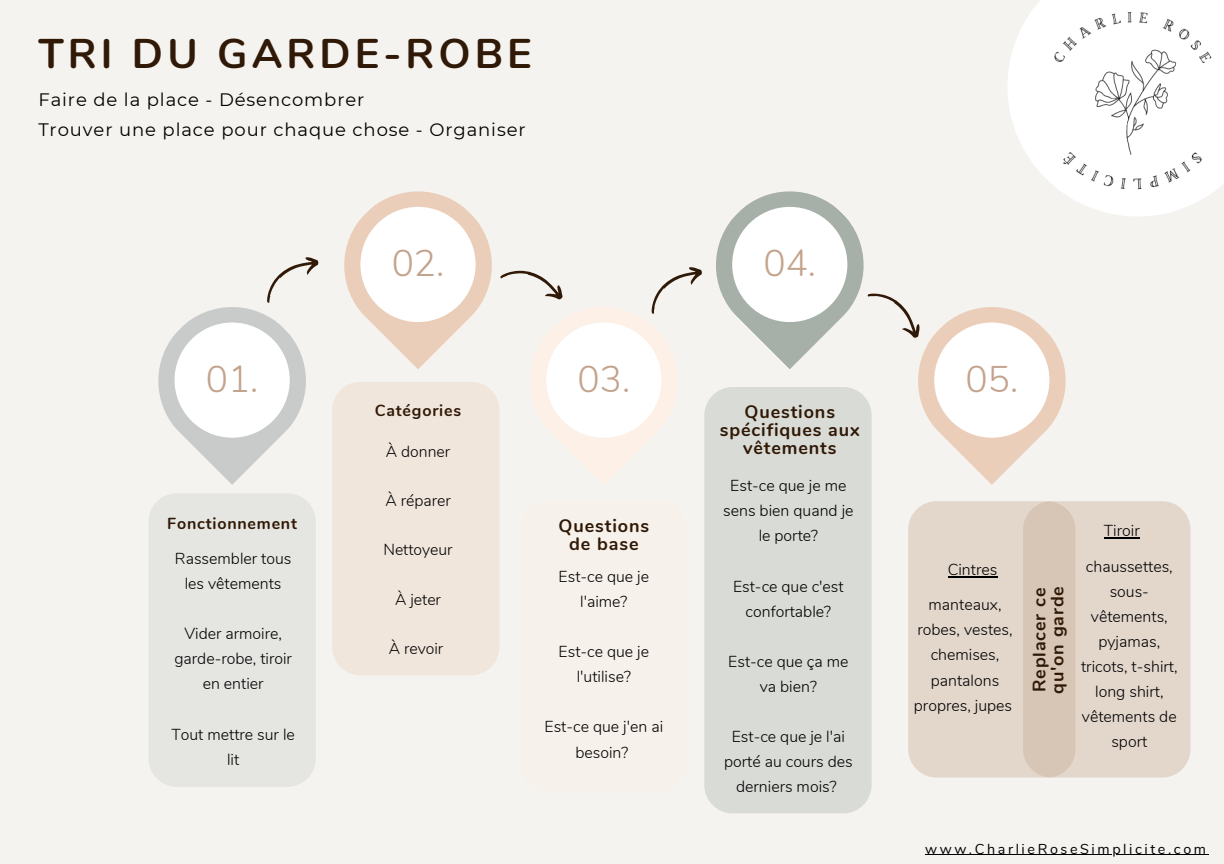
<style>
.page{position:relative;width:1224px;height:864px;background:#f5f3ef}
.page>*{position:absolute;margin:0;border:0;box-sizing:border-box;transform-origin:0 0}
.t1{font:700 41.4px "Nunito";letter-spacing:.1em;color:#301906}
.t2{font:300 37.1px "Nunito";color:#c3a38c}
.t3{font:700 18px/18px "Nunito";letter-spacing:.05em;color:#301906;text-align:center}
.t4{font:18px "Montserrat";letter-spacing:.05em;color:#000}
.t5{font:700 16px "Nunito";letter-spacing:.05em;color:#301906}
.t6{font:300 15.9px/25.1px "Nunito";color:#000;text-align:center}
.t7{font:300 15.8px "Nunito";color:#000}
.t8{font:14.3px "Nunito";letter-spacing:.18em;color:#000}
</style>
<div class="page">
<div style="left:908px;top:501px;width:168px;height:276px;background:#e3d7cc;border-radius:28px"></div>
<svg style="left:343px;top:191px;width:723px;height:294px"></svg>
<div style="left:148px;top:493px;width:168px;height:294px;background:#e5e5e2;border-radius:28px"></div>
<div style="left:332px;top:382px;width:167px;height:293px;background:#f1e6dc;border-radius:28px"></div>
<svg style="left:158px;top:257px;width:161px;height:228px"></svg>
<div style="left:175px;top:323px;width:115px;height:115px;background:#fff;border-radius:50%"></div>
<div style="left:520px;top:501px;width:168px;height:292px;background:#fdf0e6;border-radius:28px"></div>
<div style="left:704px;top:387px;width:168px;height:426px;background:#d9dbd6;border-radius:28px"></div>
<svg style="left:1007px;top:11px;width:193px;height:206px"></svg>
<img style="left:1032px;top:0;width:192px;height:200px">
<hr style="left:925px;top:854px;width:284px;height:1px;background:#000">
<div style="left:1023px;top:501px;width:168px;height:276px;background:linear-gradient(to right,#d8c6b6,#e7ddd3);border-radius:28px"></div>
<hr style="left:948px;top:576px;width:49px;height:1px;background:#000">
<hr style="left:1104px;top:537px;width:36px;height:2px;background:#000">
<p class="t1" style="left:38px;top:26px;width:495px">TRI DU GARDE-ROBE</p>
<p class="t4" style="left:38px;top:89px;width:328px">Faire de la place - Désencombrer</p>
<p class="t4" style="left:38px;top:119px;width:489px">Trouver une place pour chaque chose - Organiser</p>
<p class="t2" style="left:206px;top:354px;width:54px">01.</p>
<p class="t5" style="left:167px;top:513px;width:131px">Fonctionnement</p>
<p class="t6" style="left:175px;top:546px;width:118px">Rassembler tous les vêtements</p>
<p class="t6" style="left:174px;top:621px;width:119px">Vider armoire, garde-robe, tiroir en entier</p>
<p class="t6" style="left:172px;top:722px;width:125px">Tout mettre sur le lit</p>
<p class="t2" style="left:392px;top:239px;width:54px">02.</p>
<p class="t5" style="left:375px;top:399px;width:88px">Catégories</p>
<p class="t7" style="left:386px;top:441px;width:66px">À donner</p>
<p class="t7" style="left:385px;top:490px;width:67px">À réparer</p>
<p class="t7" style="left:383px;top:539px;width:71px">Nettoyeur</p>
<p class="t7" style="left:395px;top:589px;width:47px">À jeter</p>
<p class="t7" style="left:389px;top:638px;width:56px">À revoir</p>
<p class="t2" style="left:578px;top:354px;width:54px">03.</p>
<p class="t3" style="left:559px;top:517px;width:92px">Questions</p>
<p class="t3" style="left:569px;top:535px;width:71px">de base</p>
<p class="t6" style="left:559px;top:564px;width:92px">Est-ce que je l'aime?</p>
<p class="t6" style="left:559px;top:639px;width:92px">Est-ce que je l'utilise?</p>
<p class="t6" style="left:545px;top:715px;width:120px">Est-ce que j'en ai besoin?</p>
<p class="t2" style="left:763px;top:239px;width:54px">04.</p>
<p class="t3" style="left:720px;top:403px;width:142px">Questions spécifiques aux vêtements</p>
<p class="t6" style="left:723px;top:473px;width:132px">Est-ce que je me sens bien quand je le porte?</p>
<p class="t6" style="left:733px;top:574px;width:112px">Est-ce que c'est confortable?</p>
<p class="t6" style="left:728px;top:649px;width:122px">Est-ce que ça me va bien?</p>
<p class="t6" style="left:724px;top:724px;width:130px">Est-ce que je l'ai porté au cours des derniers mois?</p>
<p class="t2" style="left:966px;top:354px;width:54px">05.</p>
<p class="t6" style="left:948px;top:557px;width:51px">Cintres</p>
<p class="t6" style="left:914px;top:592px;width:100px">manteaux, robes, vestes, chemises, pantalons propres, jupes</p>
<p class="t3" style="left:1031px;top:694px;width:110px;text-align:left;rotate:-90deg">Replacer ce qu'on garde</p>
<p class="t6" style="left:1104px;top:518px;width:37px">Tiroir</p>
<p class="t6" style="left:1081px;top:554px;width:98px">chaussettes, sous&shy;vêtements, pyjamas, tricots, t-shirt, long shirt, vêtements de sport</p>
<p class="t8" style="left:925px;top:839px;width:283px">www.CharlieRoseSimplicite.com</p>
</div>
